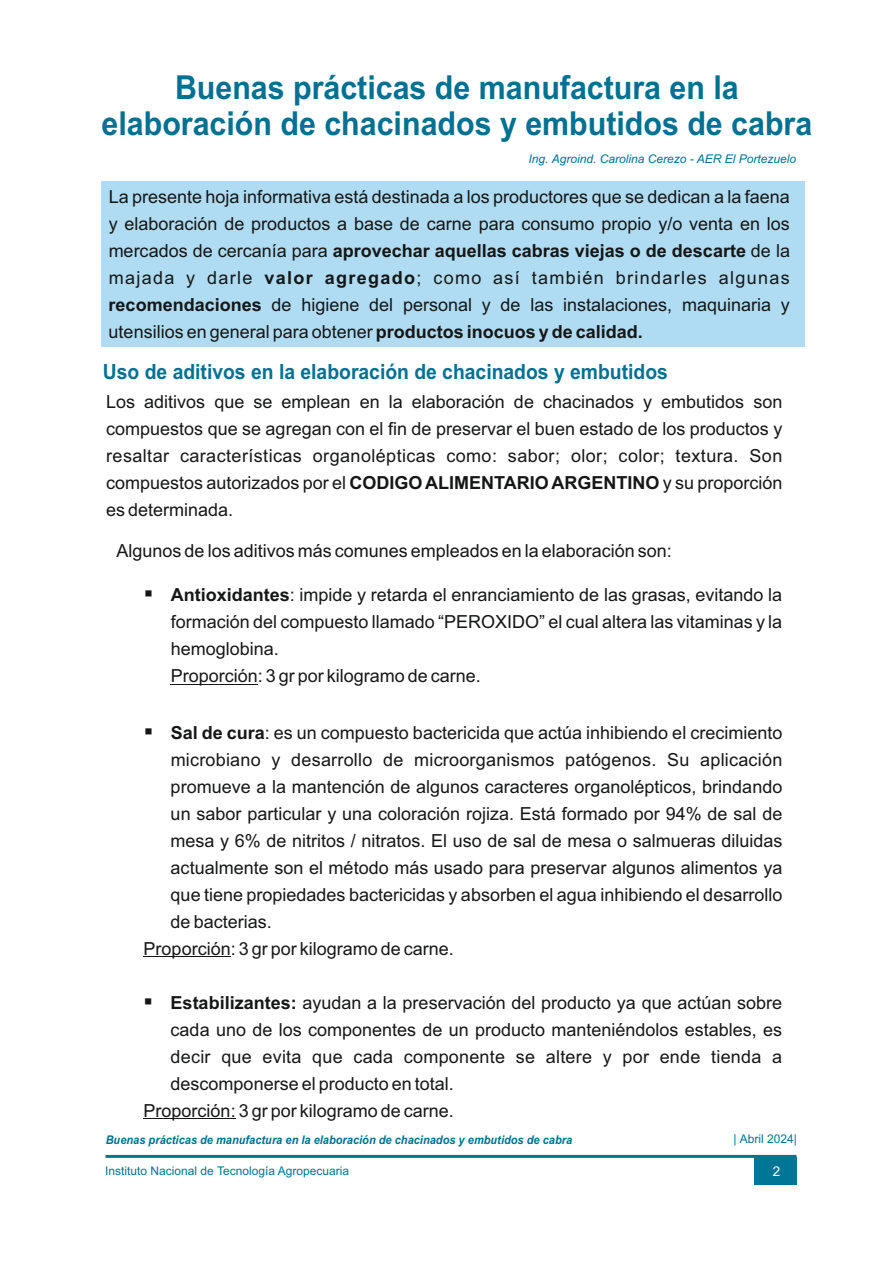
<style>
.page{position:relative;width:893px;height:1263px;background:#fff}
.page>*{position:absolute;margin:0;border:0;box-sizing:border-box;transform-origin:0 0}
.t1{font:700 33px/36.2px "Arial";color:#007193;text-align:center;scale:.92 1}
.t2{font:700 21px "Arial";color:#007193;scale:.92 1}
.t3{font:18px/27px "Arial";color:#151616;text-align:justify}
.t4{font:13.5px "Arial";color:#fff}
.t5{font:italic 700 12px "Arial";color:#007193;scale:.92 1}
.t6{font:12px "Arial";color:#007696}
.t7{font:italic 12px "Arial";color:#007095}
.s1{font-weight:700}
</style>
<div class="page">
<div style="left:101px;top:181px;width:704px;height:166px;background:#afdcf2"></div>
<svg style="left:105px;top:1154px;width:692px;height:5px"></svg>
<div style="left:754px;top:1158px;width:42px;height:27px;background:#007696"></div>
<hr style="left:171px;top:684px;width:87px;height:1px;background:#151616">
<hr style="left:144px;top:956px;width:87px;height:1px;background:#151616">
<hr style="left:144px;top:1118px;width:92px;height:1px;background:#151616">
<h1 class="t1" style="left:102px;top:72px;width:774px">Buenas prácticas de manufactura en la elaboración de chacinados y embutidos de cabra</h1>
<p class="t7" style="left:528px;top:154px;width:269px">Ing. Agroind. Carolina Cerezo - AER El Portezuelo</p>
<p class="t3" style="left:109px;top:185px;width:683px">La presente hoja informativa está destinada a los productores que se dedican a la faena y elaboración de productos a base de carne para consumo propio y/o venta en los mercados de cercanía para <span class="s1">aprovechar aquellas cabras viejas o de descarte</span> de la majada y darle <span class="s1">valor agregado</span>; como así también brindarles algunas <span class="s1">recomendaciones</span> de higiene del personal y de las instalaciones, maquinaria y utensilios en general para obtener <span class="s1">productos inocuos y de calidad.</span></p>
<p class="t2" style="left:103px;top:364px;width:616px">Uso de aditivos en la elaboración de chacinados y embutidos</p>
<p class="t3" style="left:106px;top:389px;width:678px">Los aditivos que se emplean en la elaboración de chacinados y embutidos son compuestos que se agregan con el fin de preservar el buen estado de los productos y resaltar características organolépticas como: sabor; olor; color; textura. Son compuestos autorizados por el <span class="s1">CODIGO ALIMENTARIO ARGENTINO</span> y su proporción es determinada.</p>
<p class="t3" style="left:117px;top:539px;width:557px">Algunos de los aditivos más comunes empleados en la elaboración son:</p>
<p class="t3" style="left:171px;top:583px;width:613px;text-align:left;text-indent:-27px">▪ <span class="s1">Antioxidantes</span>: impide y retarda el enranciamiento de las grasas, evitando la formación del compuesto llamado “PEROXIDO” el cual altera las vitaminas y la hemoglobina.<br>Proporción: 3 gr por kilogramo de carne.</p>
<p class="t3" style="left:144px;top:721px;width:640px">▪ <span class="s1">Sal de cura</span>: es un compuesto bactericida que actúa inhibiendo el crecimiento</p>
<p class="t3" style="left:171px;top:748px;width:613px">microbiano y desarrollo de microorganismos patógenos. Su aplicación</p>
<p class="t3" style="left:171px;top:775px;width:613px">promueve a la mantención de algunos caracteres organolépticos, brindando</p>
<p class="t3" style="left:171px;top:802px;width:613px">un sabor particular y una coloración rojiza. Está formado por 94% de sal de</p>
<p class="t3" style="left:171px;top:829px;width:613px">mesa y 6% de nitritos / nitratos. El uso de sal de mesa o salmueras diluidas</p>
<p class="t3" style="left:171px;top:856px;width:613px">actualmente son el método más usado para preservar algunos alimentos ya</p>
<p class="t3" style="left:171px;top:883px;width:613px">que tiene propiedades bactericidas y absorben el agua inhibiendo el desarrollo</p>
<p class="t3" style="left:171px;top:910px;width:103px">de bacterias.</p>
<p class="t3" style="left:144px;top:937px;width:312px">Proporción: 3 gr por kilogramo de carne.</p>
<p class="t3" style="left:144px;top:991px;width:640px">▪ <span class="s1">Estabilizantes:</span> ayudan a la preservación del producto ya que actúan sobre</p>
<p class="t3" style="left:171px;top:1018px;width:613px">cada uno de los componentes de un producto manteniéndolos estables, es</p>
<p class="t3" style="left:171px;top:1045px;width:613px">decir que evita que cada componente se altere y por ende tienda a</p>
<p class="t3" style="left:171px;top:1072px;width:285px">descomponerse el producto en total.</p>
<p class="t3" style="left:144px;top:1099px;width:312px">Proporción: 3 gr por kilogramo de carne.</p>
<p class="t5" style="left:106px;top:1136px;width:509px">Buenas prácticas de manufactura en la elaboración de chacinados y embutidos de cabra</p>
<p class="t6" style="left:733px;top:1134px;width:65px">| Abril 2024|</p>
<p class="t6" style="left:105px;top:1166px;width:245px">Instituto Nacional de Tecnología Agropecuaria</p>
<p class="t4" style="left:773px;top:1166px;width:9px">2</p>
</div>
